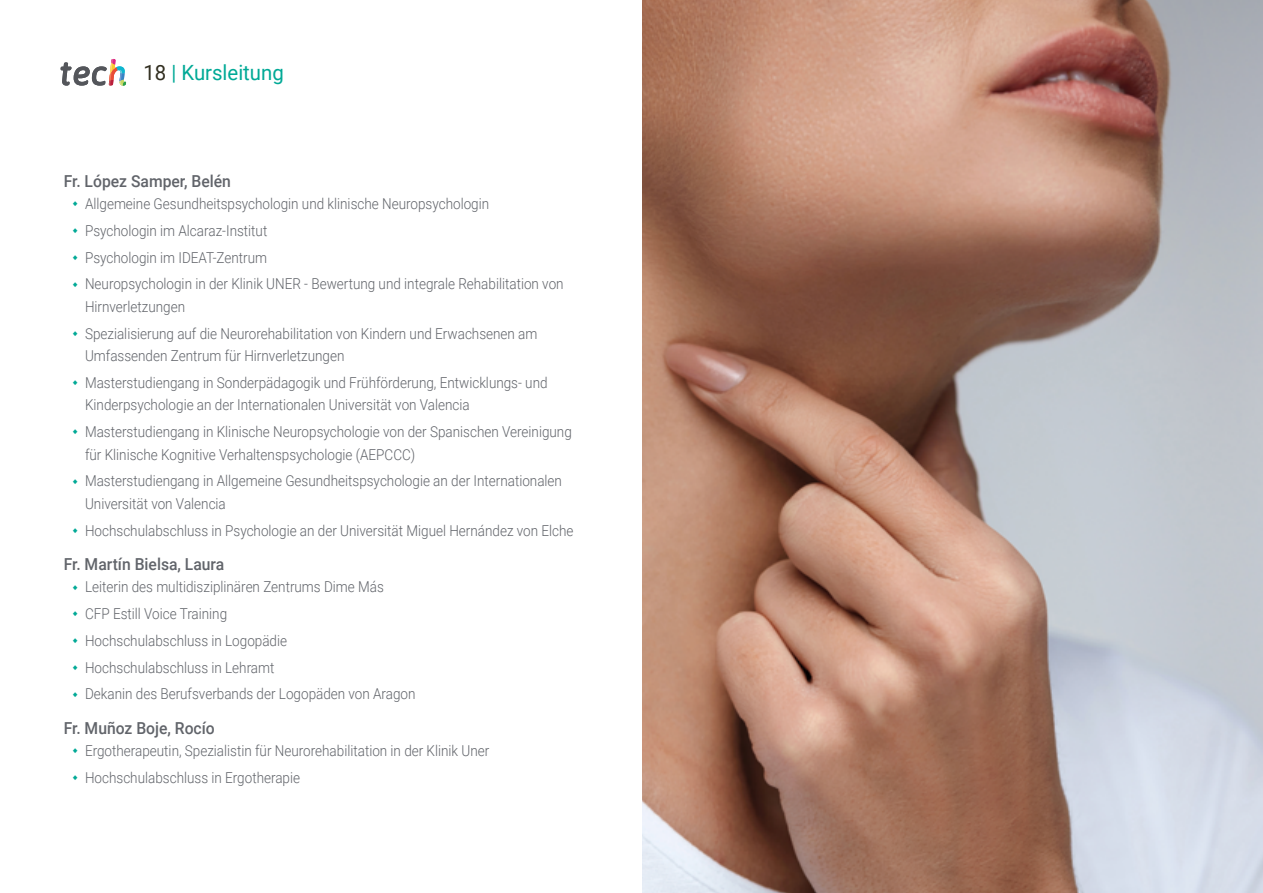
<style>
.page{position:relative;width:1263px;height:893px;background:#fff}
.page>*{position:absolute;margin:0;border:0;box-sizing:border-box;transform-origin:0 0}
.t1{font:21px "Roboto";color:#00a996}
.t2{font:500 16.5px "Roboto";color:#61646a;scale:.95 1}
.t3{font:300 15px/26.7px "Roboto";color:#61646a;scale:.9 1}
.s1{color:#312e20}
</style>
<div class="page">
<img style="left:642px;top:0;width:621px;height:893px">
<svg style="left:61px;top:59px;width:65px;height:27px"></svg>
<h1 class="t1" style="left:144px;top:57px;width:142px"><span class="s1">18</span> | Kursleitung</h1>
<p class="t2" style="left:64px;top:169px;width:177px">Fr. López Samper, Belén</p>
<p class="t3" style="left:85px;top:190px;width:533px">Allgemeine Gesundheitspsychologin und klinische Neuropsychologin Psychologin im Alcaraz-Institut<br>Psychologin im IDEAT-Zentrum<br>Neuropsychologin in der Klinik UNER - Bewertung und integrale Rehabilitation von</p>
<p class="t3" style="left:85px;top:293px;width:504px">Hirnverletzungen<br>Spezialisierung auf die Neurorehabilitation von Kindern und Erwachsenen am</p>
<p class="t3" style="left:85px;top:342px;width:515px">Umfassenden Zentrum für Hirnverletzungen<br>Masterstudiengang in Sonderpädagogik und Frühförderung, Entwicklungs- und</p>
<p class="t3" style="left:85px;top:391px;width:542px">Kinderpsychologie an der Internationalen Universität von Valencia<br>Masterstudiengang in Klinische Neuropsychologie von der Spanischen Vereinigung</p>
<p class="t3" style="left:85px;top:440px;width:531px">für Klinische Kognitive Verhaltenspsychologie (AEPCCC)<br>Masterstudiengang in Allgemeine Gesundheitspsychologie an der Internationalen</p>
<p class="t3" style="left:85px;top:490px;width:544px">Universität von Valencia<br>Hochschulabschluss in Psychologie an der Universität Miguel Hernández von Elche</p>
<p class="t2" style="left:64px;top:552px;width:171px">Fr. Martín Bielsa, Laura</p>
<p class="t3" style="left:85px;top:573px;width:369px">Leiterin des multidisziplinären Zentrums Dime Más<br>CFP Estill Voice Training<br>Hochschulabschluss in Logopädie<br>Hochschulabschluss in Lehramt<br>Dekanin des Berufsverbands der Logopäden von Aragon</p>
<p class="t2" style="left:64px;top:716px;width:160px">Fr. Muñoz Boje, Rocío</p>
<p class="t3" style="left:85px;top:737px;width:451px">Ergotherapeutin, Spezialistin für Neurorehabilitation in der Klinik Uner<br>Hochschulabschluss in Ergotherapie</p>
</div>
